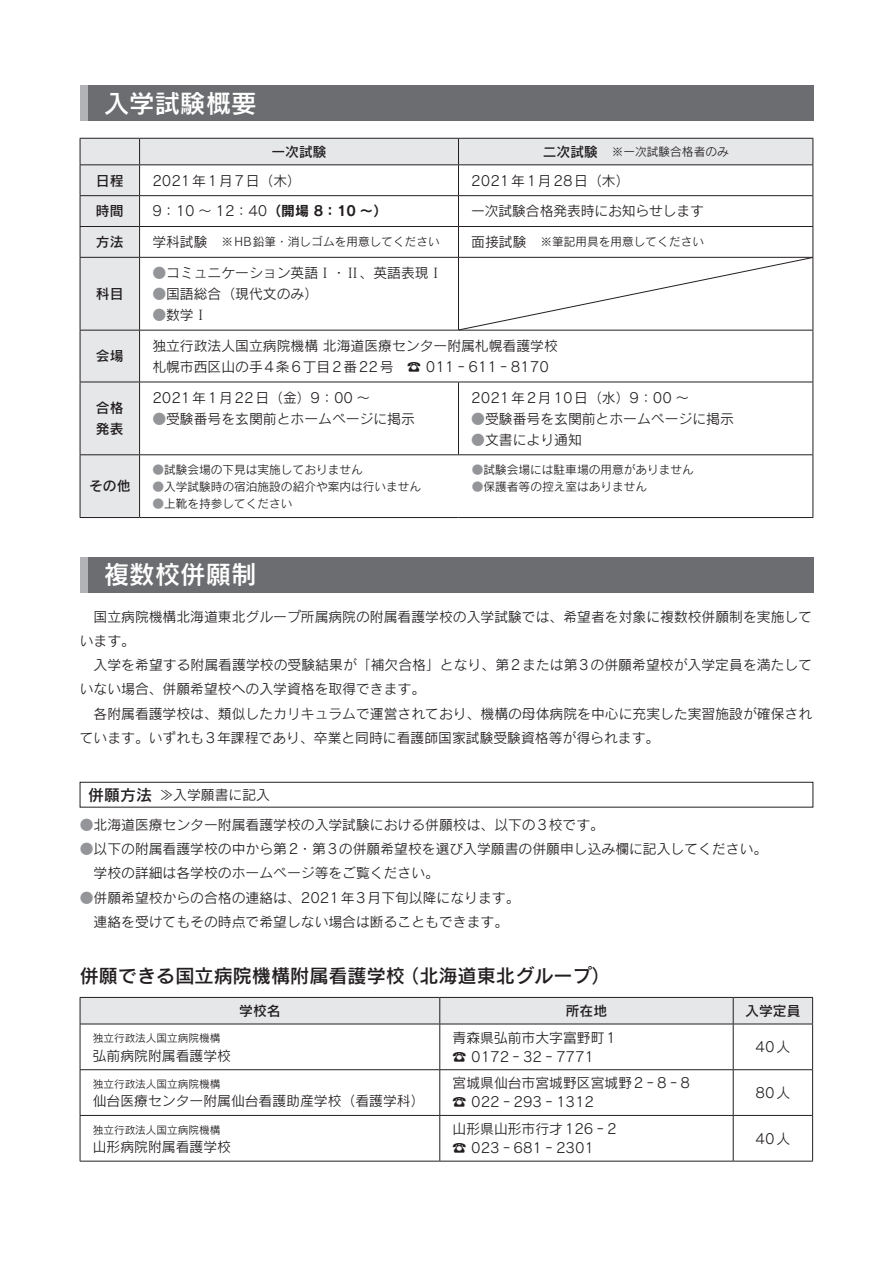
<style>
.page{position:relative;width:893px;height:1263px;background:#fff}
.page>*{position:absolute;margin:0;border:0;box-sizing:border-box;transform-origin:0 0}
.t1{font:25.5px "Rodin Pro N DB";color:#fff}
.t2{font:19.2px "Rodin Pro N DB";color:#231f20}
.t3{font:15.9px "Rodin Pro N DB";color:#231f20}
.t4{font:13.8px/24.2px "Rodin Pro N M";color:#231f20}
.t5{font:13.8px "Rodin Pro N M";letter-spacing:.06em;color:#231f20}
.t6{font:13.8px "Rodin Pro N DB";color:#231f20}
.t7{font:13.8px "Rodin Pro N M";letter-spacing:.125em;color:#231f20}
.t8{font:11.7px "Rodin Pro N M";color:#231f20}
.t9{font:10.65px "Rodin Pro N M";color:#231f20}
.s1{font-family:"Rodin Pro N DB";font-size:13.8px}
.s2{font-family:"Rodin Pro N B"}
.s3{font-size:13.8px}
.s4{color:#939598}
.s5{font-family:"Matisse Pro N M"}
</style>
<div class="page">
<hr style="left:80px;top:517px;width:60px;height:1px;background:#231f20">
<hr style="left:140px;top:517px;width:318px;height:1px;background:#231f20">
<hr style="left:458px;top:517px;width:355px;height:1px;background:#231f20">
<hr style="left:80px;top:1024px;width:360px;height:1px;background:#231f20">
<hr style="left:80px;top:1024px;width:1px;height:45px;background:#231f20">
<hr style="left:440px;top:1024px;width:293px;height:1px;background:#231f20">
<hr style="left:439px;top:1024px;width:1px;height:45px;background:#231f20">
<hr style="left:733px;top:1024px;width:80px;height:1px;background:#231f20">
<hr style="left:733px;top:1024px;width:1px;height:45px;background:#231f20">
<hr style="left:812px;top:1024px;width:1px;height:45px;background:#231f20">
<hr style="left:80px;top:1069px;width:360px;height:1px;background:#231f20">
<hr style="left:80px;top:1070px;width:1px;height:45px;background:#231f20">
<hr style="left:440px;top:1069px;width:293px;height:1px;background:#231f20">
<hr style="left:439px;top:1070px;width:1px;height:45px;background:#231f20">
<hr style="left:733px;top:1069px;width:80px;height:1px;background:#231f20">
<hr style="left:733px;top:1070px;width:1px;height:45px;background:#231f20">
<hr style="left:812px;top:1070px;width:1px;height:45px;background:#231f20">
<hr style="left:80px;top:1115px;width:360px;height:1px;background:#231f20">
<hr style="left:80px;top:1116px;width:1px;height:45px;background:#231f20">
<hr style="left:440px;top:1115px;width:293px;height:1px;background:#231f20">
<hr style="left:439px;top:1116px;width:1px;height:45px;background:#231f20">
<hr style="left:733px;top:1115px;width:80px;height:1px;background:#231f20">
<hr style="left:733px;top:1116px;width:1px;height:45px;background:#231f20">
<hr style="left:812px;top:1116px;width:1px;height:45px;background:#231f20">
<hr style="left:80px;top:1161px;width:360px;height:1px;background:#231f20">
<hr style="left:440px;top:1161px;width:293px;height:1px;background:#231f20">
<hr style="left:733px;top:1161px;width:80px;height:1px;background:#231f20">
<svg style="left:80px;top:997px;width:733px;height:27px;background:#dadbdd"></svg>
<div style="left:80px;top:85px;width:733px;height:36px;background:#6c6d70"></div>
<div style="left:80px;top:85px;width:8px;height:36px;background:#b2b3b7"></div>
<div style="left:80px;top:557px;width:733px;height:36px;background:#6c6d70"></div>
<div style="left:80px;top:557px;width:8px;height:36px;background:#b2b3b7"></div>
<svg style="left:80px;top:138px;width:734px;height:379px"></svg>
<div style="left:80px;top:782px;width:733px;height:25px;border:1px solid #231f20"></div>
<p class="t1" style="left:104px;top:86px;width:155px">入学試験概要</p>
<p class="t6" style="left:271px;top:142px;width:57px">一次試験</p>
<p class="t8" style="left:543px;top:144px;width:188px"><span class="s1">二次試験</span> ※一次試験合格者のみ</p>
<p class="t6" style="left:96px;top:171px;width:29px">日程</p>
<p class="t7" style="left:152px;top:171px;width:150px">2021年1月7日（木）</p>
<p class="t7" style="left:471px;top:171px;width:160px">2021年1月28日（木）</p>
<p class="t6" style="left:96px;top:202px;width:29px">時間</p>
<p class="t4" style="left:152px;top:199px;width:236px">9：10 ～ 12：40<span class="s2">（開場 8：10 ～）</span></p>
<p class="t4" style="left:471px;top:199px;width:234px">一次試験合格発表時にお知らせします</p>
<p class="t6" style="left:96px;top:233px;width:29px">方法</p>
<p class="t8" style="left:152px;top:234px;width:289px"><span class="s3">学科試験　</span>※ HB鉛筆・消しゴムを用意してください</p>
<p class="t8" style="left:471px;top:234px;width:234px"><span class="s3">面接試験　</span>※筆記用具を用意してください</p>
<p class="t6" style="left:96px;top:285px;width:29px">科目</p>
<p class="t4" style="left:152px;top:260px;width:292px"><span class="s4">●</span>コミュニケーション英語<span class="s5">Ⅰ</span>・<span class="s5">Ⅱ</span>、英語表現<span class="s5">Ⅰ</span></p>
<p class="t4" style="left:152px;top:281px;width:167px"><span class="s4">●</span>国語総合（現代文のみ）</p>
<p class="t4" style="left:152px;top:302px;width:57px"><span class="s4">●</span>数学<span class="s5">Ⅰ</span></p>
<p class="t6" style="left:96px;top:347px;width:29px">会場</p>
<p class="t6" style="left:96px;top:399px;width:29px">合格</p>
<p class="t6" style="left:96px;top:420px;width:29px">発表</p>
<p class="t6" style="left:89px;top:477px;width:43px">その他</p>
<p class="t4" style="left:152px;top:333px;width:407px">独立行政法人国立病院機構 北海道医療センター附属札幌看護学校</p>
<p class="t4" style="left:152px;top:354px;width:398px">札幌市西区山の手4条6丁目2番22号　☎ 011‐611‐8170</p>
<p class="t5" style="left:152px;top:388px;width:219px">2021年1月22日（金）9：00 ～</p>
<p class="t4" style="left:152px;top:406px;width:264px"><span class="s4">●</span>受験番号を玄関前とホームページに掲示</p>
<p class="t5" style="left:471px;top:388px;width:219px">2021年2月10日（水）9：00 ～</p>
<p class="t4" style="left:471px;top:406px;width:264px"><span class="s4">●</span>受験番号を玄関前とホームページに掲示</p>
<p class="t4" style="left:471px;top:427px;width:112px"><span class="s4">●</span>文書により通知</p>
<p class="t8" style="left:152px;top:462px;width:212px"><span class="s4">●</span>試験会場の下見は実施しておりません</p>
<p class="t8" style="left:472px;top:462px;width:224px"><span class="s4">●</span>試験会場には駐車場の用意がありません</p>
<p class="t8" style="left:152px;top:479px;width:270px"><span class="s4">●</span>入学試験時の宿泊施設の紹介や案内は行いません</p>
<p class="t8" style="left:472px;top:479px;width:177px"><span class="s4">●</span>保護者等の控え室はありません</p>
<p class="t8" style="left:152px;top:496px;width:142px"><span class="s4">●</span>上靴を持参してください</p>
<p class="t1" style="left:104px;top:558px;width:155px">複数校併願制</p>
<p class="t4" style="left:80px;top:604px;width:734px">　国立病院機構北海道東北グループ所属病院の附属看護学校の入学試験では、希望者を対象に複数校併願制を実施しています。</p>
<p class="t4" style="left:80px;top:652px;width:734px">　入学を希望する附属看護学校の受験結果が「補欠合格」となり、第2または第3の併願希望校が入学定員を満たしていない場合、併願希望校への入学資格を取得できます。</p>
<p class="t4" style="left:80px;top:701px;width:734px">　各附属看護学校は、類似したカリキュラムで運営されており、機構の母体病院を中心に充実した実習施設が確保されています。いずれも3年課程であり、卒業と同時に看護師国家試験受験資格等が得られます。</p>
<p class="t3" style="left:88px;top:784px;width:65px">併願方法</p>
<p class="t4" style="left:159px;top:782px;width:112px">≫入学願書に記入</p>
<p class="t4" style="left:80px;top:812px;width:526px"><span class="s4">●</span>北海道医療センター附属看護学校の入学試験における併願校は、以下の3校です。</p>
<p class="t4" style="left:80px;top:836px;width:689px"><span class="s4">●</span>以下の附属看護学校の中から第2・第3の併願希望校を選び入学願書の併願申し込み欄に記入してください。</p>
<p class="t4" style="left:80px;top:861px;width:361px">　学校の詳細は各学校のホームページ等をご覧ください。</p>
<p class="t4" style="left:80px;top:885px;width:441px"><span class="s4">●</span>併願希望校からの合格の連絡は、2021年3月下旬以降になります。</p>
<p class="t4" style="left:80px;top:909px;width:430px">　連絡を受けてもその時点で希望しない場合は断ることもできます。</p>
<p class="t2" style="left:80px;top:963px;width:532px">併願できる国立病院機構附属看護学校（北海道東北グループ）</p>
<p class="t6" style="left:239px;top:1002px;width:43px">学校名</p>
<p class="t6" style="left:566px;top:1002px;width:43px">所在地</p>
<p class="t6" style="left:745px;top:1002px;width:57px">入学定員</p>
<p class="t9" style="left:93px;top:1031px;width:129px">独立行政法人国立病院機構</p>
<p class="t4" style="left:93px;top:1043px;width:140px">弘前病院附属看護学校</p>
<p class="t4" style="left:453px;top:1025px;width:165px">青森県弘前市大字富野町1</p>
<p class="t4" style="left:453px;top:1044px;width:143px">☎ 0172‐32‐7771</p>
<p class="t4" style="left:756px;top:1034px;width:36px">40人</p>
<p class="t9" style="left:93px;top:1077px;width:129px">独立行政法人国立病院機構</p>
<p class="t4" style="left:93px;top:1088px;width:333px">仙台医療センター附属仙台看護助産学校（看護学科）</p>
<p class="t9" style="left:93px;top:1123px;width:129px">独立行政法人国立病院機構</p>
<p class="t4" style="left:93px;top:1134px;width:140px">山形病院附属看護学校</p>
<p class="t4" style="left:453px;top:1070px;width:239px">宮城県仙台市宮城野区宮城野2‐8‐8</p>
<p class="t4" style="left:453px;top:1090px;width:143px">☎ 022‐293‐1312</p>
<p class="t4" style="left:453px;top:1116px;width:166px">山形県山形市行才126‐2</p>
<p class="t4" style="left:453px;top:1135px;width:143px">☎ 023‐681‐2301</p>
<p class="t4" style="left:756px;top:1080px;width:36px">80人</p>
<p class="t4" style="left:756px;top:1126px;width:36px">40人</p>
</div>
